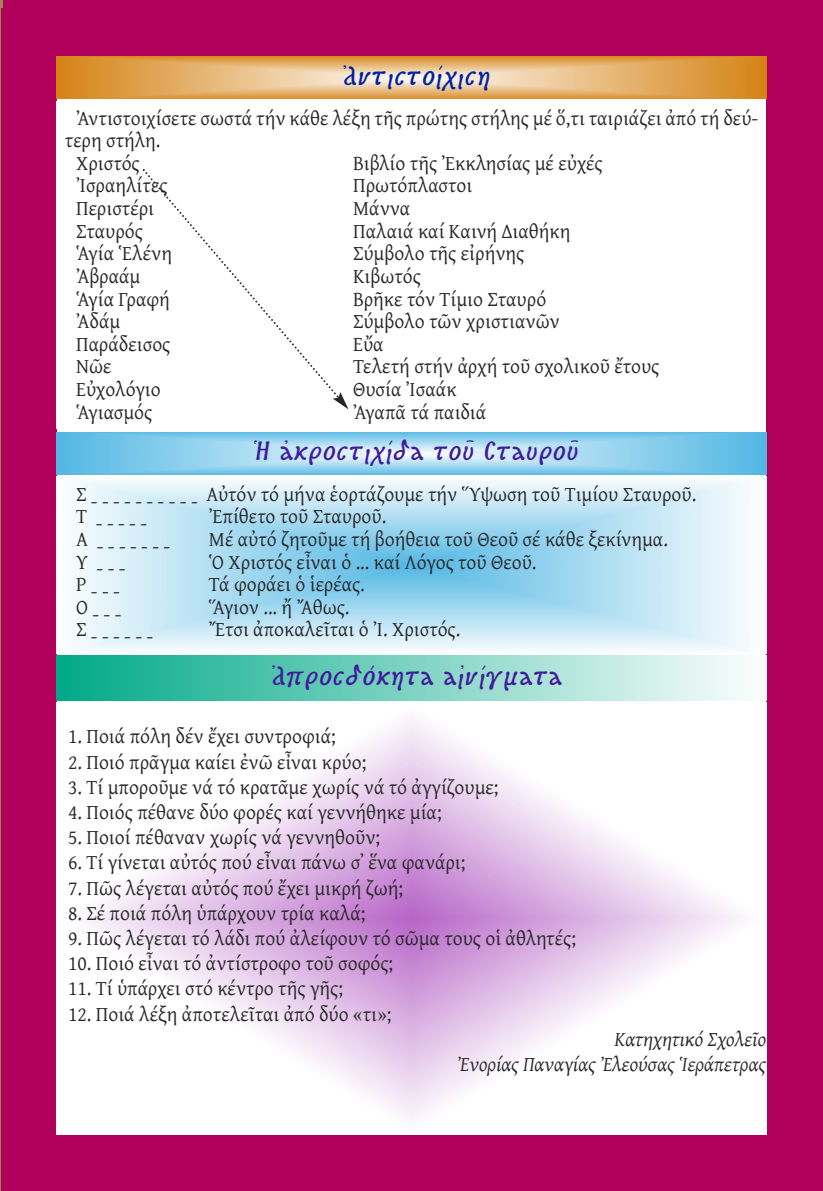
<style>
.page{position:relative;width:823px;height:1191px;background:#fff}
.page>*{position:absolute;margin:0;border:0;box-sizing:border-box;transform-origin:0 0}
.t1{font:italic 700 23.4px "KS Bouletee";letter-spacing:.1em;color:#401c9b}
.t2{font:italic 700 23.4px "KS Bouletee";letter-spacing:.1em;color:#0022a3}
.t3{font:21px/29.6px "Gentium";color:#272627;scale:.95 1}
.t4{font:italic 21px/25.2px "Gentium";color:#272627;text-align:right;scale:.95 1}
</style>
<div class="page">
<div style="left:0;top:2px;width:8px;height:1189px;background:#a28554"></div>
<div style="left:1px;top:8px;width:56px;height:1183px;background:#b0005c"></div>
<div style="left:3px;top:0;width:819px;height:57px;background:#b0005c"></div>
<div style="left:765px;top:2px;width:57px;height:1189px;background:#b0005c"></div>
<div style="left:44px;top:1134px;width:778px;height:57px;background:#b0005c"></div>
<svg style="left:57px;top:57px;width:708px;height:42px;background:#e4ae68"></svg>
<svg style="left:142px;top:169px;width:192px;height:223px"></svg>
<svg style="left:333px;top:392px;width:15px;height:17px"></svg>
<svg style="left:57px;top:432px;width:708px;height:42px;background:#8fd0ed"></svg>
<svg style="left:76px;top:481px;width:670px;height:169px;background:#bee3f4"></svg>
<img style="left:83px;top:717px;width:658px;height:403px">
<div style="left:57px;top:655px;width:708px;height:45px;background:linear-gradient(to right,#01a988,#fbfefd)"></div>
<p class="t2" style="left:344px;top:65px;width:147px">Ἀντιστοίχιση</p>
<p class="t3" style="left:76px;top:103px;width:719px">Ἀντιστοιχίσετε σωστά τήν κάθε λέξη τῆς πρώτης στήλης μέ ὅ,τι ταιριάζει ἀπό τή δεύ-</p>
<p class="t3" style="left:65px;top:125px;width:102px">τερη στήλη.</p>
<p class="t3" style="left:76px;top:148px;width:68px">Χριστός</p>
<p class="t3" style="left:353px;top:148px;width:264px">Βιβλίο τῆς Ἐκκλησίας μέ εὐχές</p>
<p class="t3" style="left:76px;top:170px;width:98px">Ἰσραηλίτες</p>
<p class="t3" style="left:353px;top:170px;width:127px">Πρωτόπλαστοι</p>
<p class="t3" style="left:76px;top:193px;width:84px">Περιστέρι</p>
<p class="t3" style="left:353px;top:193px;width:62px">Μάννα</p>
<p class="t3" style="left:76px;top:216px;width:72px">Σταυρός</p>
<p class="t3" style="left:353px;top:216px;width:230px">Παλαιά καί Καινή ∆ιαθήκη</p>
<p class="t3" style="left:76px;top:238px;width:102px">Ἁγία Ἑλένη</p>
<p class="t3" style="left:353px;top:238px;width:182px">Σύμβολο τῆς εἰρήνης</p>
<p class="t3" style="left:76px;top:261px;width:69px">Ἀβραάμ</p>
<p class="t3" style="left:353px;top:261px;width:73px">Kιβωτός</p>
<p class="t3" style="left:76px;top:283px;width:100px">Ἁγία Γραφή</p>
<p class="t3" style="left:353px;top:283px;width:205px">Βρῆκε τόν Τίμιο Σταυρό</p>
<p class="t3" style="left:76px;top:306px;width:48px">Ἀδάμ</p>
<p class="t3" style="left:353px;top:306px;width:219px">Σύμβολο τῶν χριστιανῶν</p>
<p class="t3" style="left:76px;top:329px;width:101px">Παράδεισος</p>
<p class="t3" style="left:353px;top:329px;width:34px">Εὔα</p>
<p class="t3" style="left:76px;top:351px;width:39px">Νῶε</p>
<p class="t3" style="left:353px;top:351px;width:323px">Τελετή στήν ἀρχή τοῦ σχολικοῦ ἔτους</p>
<p class="t3" style="left:76px;top:374px;width:91px">Εὐχολόγιο</p>
<p class="t3" style="left:353px;top:374px;width:110px">Θυσία Ἰσαάκ</p>
<p class="t3" style="left:76px;top:396px;width:82px">Ἁγιασμός</p>
<p class="t3" style="left:353px;top:396px;width:142px">Ἀγαπᾶ τά παιδιά</p>
<p class="t1" style="left:256px;top:440px;width:323px">Ἡ ἀκροστιχίδα τοῦ Σταυροῦ</p>
<p class="t3" style="left:76px;top:478px;width:654px">Σ - - - - - - - - - - Αὐτόν τό μήνα ἑορτάζουμε τήν Ὕψωση τοῦ Τιμίου Σταυροῦ.<br>Τ -----</p>
<p class="t3" style="left:209px;top:501px;width:188px">Ἐπίθετο τοῦ Σταυροῦ.</p>
<p class="t3" style="left:76px;top:531px;width:101px">Α -------</p>
<p class="t3" style="left:209px;top:524px;width:484px">Μέ αὐτό ζητοῦμε τή βοήθεια τοῦ Θεοῦ σέ κάθε ξεκίνημα.</p>
<p class="t3" style="left:76px;top:553px;width:53px">Υ ---</p>
<p class="t3" style="left:209px;top:546px;width:346px">Ὁ Χριστός εἶναι ὁ ... καί Λόγος τοῦ Θεοῦ.</p>
<p class="t3" style="left:76px;top:576px;width:48px">Ρ---</p>
<p class="t3" style="left:209px;top:569px;width:165px">Τά φοράει ὁ ἱερέας.</p>
<p class="t3" style="left:76px;top:598px;width:49px">Ο---</p>
<p class="t3" style="left:209px;top:591px;width:149px">Ἅγιον ... ἤ Ἄθως.</p>
<p class="t3" style="left:76px;top:621px;width:83px">Σ------</p>
<p class="t3" style="left:209px;top:614px;width:266px">Ἔτσι ἀποκαλεῖται ὁ Ἰ. Χριστός.</p>
<p class="t1" style="left:273px;top:665px;width:290px">Ἀπροσδόκητα αἰνίγματα</p>
<p class="t3" style="left:68px;top:721px;width:283px">1. Ποιά πόλη δέν ἔχει συντροφιά;</p>
<p class="t3" style="left:68px;top:746px;width:315px">2. Ποιό πρᾶγμα καίει ἐνῶ εἶναι κρύο;</p>
<p class="t3" style="left:68px;top:771px;width:454px">3. Τί μποροῦμε νά τό κρατᾶμε χωρίς νά τό ἀγγίζουμε;</p>
<p class="t3" style="left:68px;top:797px;width:394px">4. Ποιός πέθανε δύο φορές καί γεννήθηκε μία;</p>
<p class="t3" style="left:68px;top:822px;width:329px">5. Ποιοί πέθαναν χωρίς νά γεννηθοῦν;</p>
<p class="t3" style="left:68px;top:847px;width:419px">6. Τί γίνεται αὐτός πού εἶναι πάνω σ᾽ ἕνα φανάρι;</p>
<p class="t3" style="left:68px;top:872px;width:354px">7. Πῶς λέγεται αὐτός πού ἔχει μικρή ζωή;</p>
<p class="t3" style="left:68px;top:897px;width:314px">8. Σέ ποιά πόλη ὑπάρχουν τρία καλά;</p>
<p class="t3" style="left:68px;top:923px;width:536px">9. Πῶς λέγεται τό λάδι πού ἀλείφουν τό σῶμα τους οἱ ἀθλητές;</p>
<p class="t3" style="left:68px;top:948px;width:343px">10. Ποιό εἶναι τό ἀντίστροφο τοῦ σοφός;</p>
<p class="t3" style="left:68px;top:973px;width:290px">11. Τί ὑπάρχει στό κέντρο τῆς γῆς;</p>
<p class="t3" style="left:68px;top:998px;width:341px">12. Ποιά λέξη ἀποτελεῖται ἀπό δύο «τι»;</p>
<p class="t4" style="left:457px;top:1025px;width:326px">Κατηχητικό Σχολεῖο<br>Ἐνορίας Παναγίας Ἐλεούσας Ἱεράπετρας</p>
</div>
